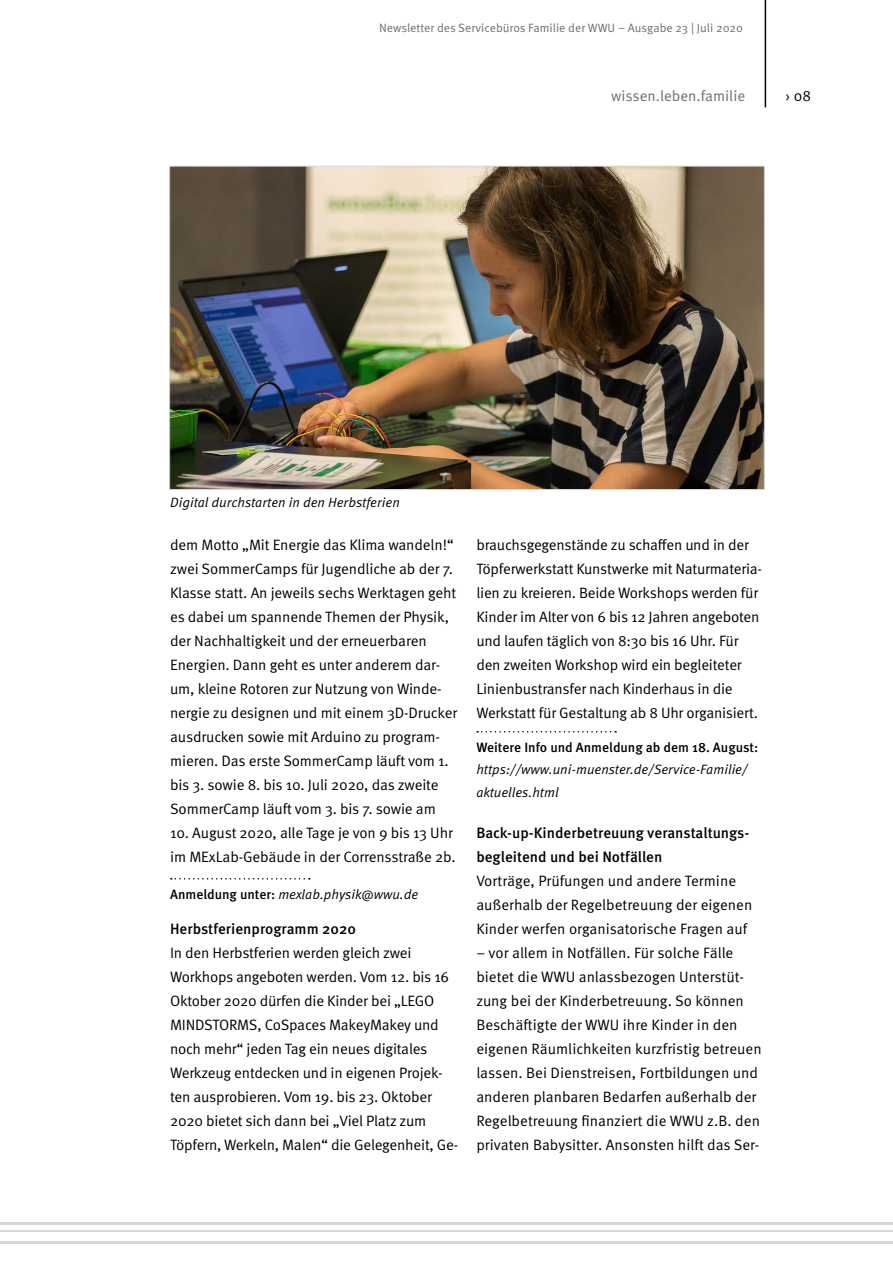
<style>
.page{position:relative;width:893px;height:1263px;background:#fff}
.page>*{position:absolute;margin:0;border:0;box-sizing:border-box;transform-origin:0 0}
.t1{font:15px/24px "Meta OT";letter-spacing:-.01em;color:#000}
.t2{font:500 15px/24px "Meta OT";color:#000}
.t3{font:15px "Meta OT";color:#6e6e6e}
.t4{font:italic 13.5px/22.5px "Meta OT";color:#000}
.t5{font:500 13.5px "Meta OT";color:#000}
.t6{font:12px "Meta OT";color:#6e6e6e}
.s1{font-weight:500;font-style:normal}
</style>
<div class="page">
<hr style="left:765px;top:0;width:1px;height:107px;background:#000">
<hr style="left:0;top:1230px;width:893px;height:1px;background:#d5d6da">
<hr style="left:0;top:1241px;width:893px;height:3px;background:#d5d6da">
<hr style="left:0;top:1222px;width:893px;height:3px;background:#d5d6da">
<svg style="left:171px;top:878px;width:139px;height:1px"></svg>
<svg style="left:477px;top:731px;width:139px;height:1px"></svg>
<img style="left:171px;top:168px;width:592px;height:320px">
<p class="t6" style="left:379px;top:21px;width:365px">Newsletter des Servicebüros Familie der WWU – Ausgabe 23 | Juli 2020</p>
<p class="t3" style="left:611px;top:86px;width:135px">wissen.leben.familie</p>
<p class="t1" style="left:786px;top:84px;width:27px">› 08</p>
<p class="t4" style="left:170px;top:491px;width:231px">Digital durchstarten in den Herbstferien</p>
<p class="t1" style="left:170px;top:533px;width:289px">dem Motto „Mit Energie das Klima wandeln!“ zwei SommerCamps für Jugendliche ab der 7.<br>Klasse statt. An jeweils sechs Werktagen geht es dabei um spannende Themen der Physik, der Nachhaltigkeit und der erneuerbaren Energien. Dann geht es unter anderem dar&shy;um, kleine Rotoren zur Nutzung von Winde&shy;nergie zu designen und mit einem 3D-Drucker ausdrucken sowie mit Arduino zu program&shy;mieren. Das erste SommerCamp läuft vom 1. bis 3. sowie 8. bis 10. Juli 2020, das zweite SommerCamp läuft vom 3. bis 7. sowie am</p>
<p class="t1" style="left:170px;top:821px;width:287px">10. August 2020, alle Tage je von 9 bis 13 Uhr im MExLab-Gebäude in der Corrensstraße 2b.</p>
<p class="t4" style="left:170px;top:883px;width:250px"><span class="s1">Anmeldung unter:</span> mexlab.physik@wwu.de</p>
<p class="t2" style="left:170px;top:917px;width:187px">Herbstferienprogramm 2020</p>
<p class="t1" style="left:170px;top:941px;width:290px">In den Herbstferien werden gleich zwei Workhops angeboten werden. Vom 12. bis 16<br>Oktober 2020 dürfen die Kinder bei „LEGO MINDSTORMS, CoSpaces MakeyMakey und noch mehr“ jeden Tag ein neues digitales Werkzeug entdecken und in eigenen Projek&shy;ten ausprobieren. Vom 19. bis 23. Oktober 2020 bietet sich dann bei „Viel Platz zum Töpfern, Werkeln, Malen“ die Gelegenheit, Ge-</p>
<p class="t1" style="left:476px;top:533px;width:287px">brauchsgegenstände zu schaffen und in der Töpferwerkstatt Kunstwerke mit Naturmateria&shy;lien zu kreieren. Beide Workshops werden für Kinder im Alter von 6 bis 12 Jahren angeboten und laufen täglich von 8:30 bis 16 Uhr. Für den zweiten Workshop wird ein begleiteter Linienbustransfer nach Kinderhaus in die Werkstatt für Gestaltung ab 8 Uhr organisiert.</p>
<p class="t5" style="left:476px;top:739px;width:283px">Weitere Info und Anmeldung ab dem 18. August:</p>
<p class="t4" style="left:476px;top:758px;width:273px">https://www.uni-muenster.de/Service-Familie/ aktuelles.html</p>
<p class="t2" style="left:476px;top:821px;width:273px">Back-up-Kinderbetreuung veranstaltungs&shy;begleitend und bei Notfällen</p>
<p class="t1" style="left:476px;top:869px;width:278px">Vorträge, Prüfungen und andere Termine außerhalb der Regelbetreuung der eigenen<br>Kinder werfen organisatorische Fragen auf</p>
<p class="t1" style="left:476px;top:941px;width:287px">– vor allem in Notfällen. Für solche Fälle bietet die WWU anlassbezogen Unterstüt&shy;zung bei der Kinderbetreuung. So können Beschäftigte der WWU ihre Kinder in den eigenen Räumlichkeiten kurzfristig betreuen lassen. Bei Dienstreisen, Fortbildungen und anderen planbaren Bedarfen außerhalb der Regelbetreuung finanziert die WWU z.B. den privaten Babysitter. Ansonsten hilft das Ser-</p>
</div>
